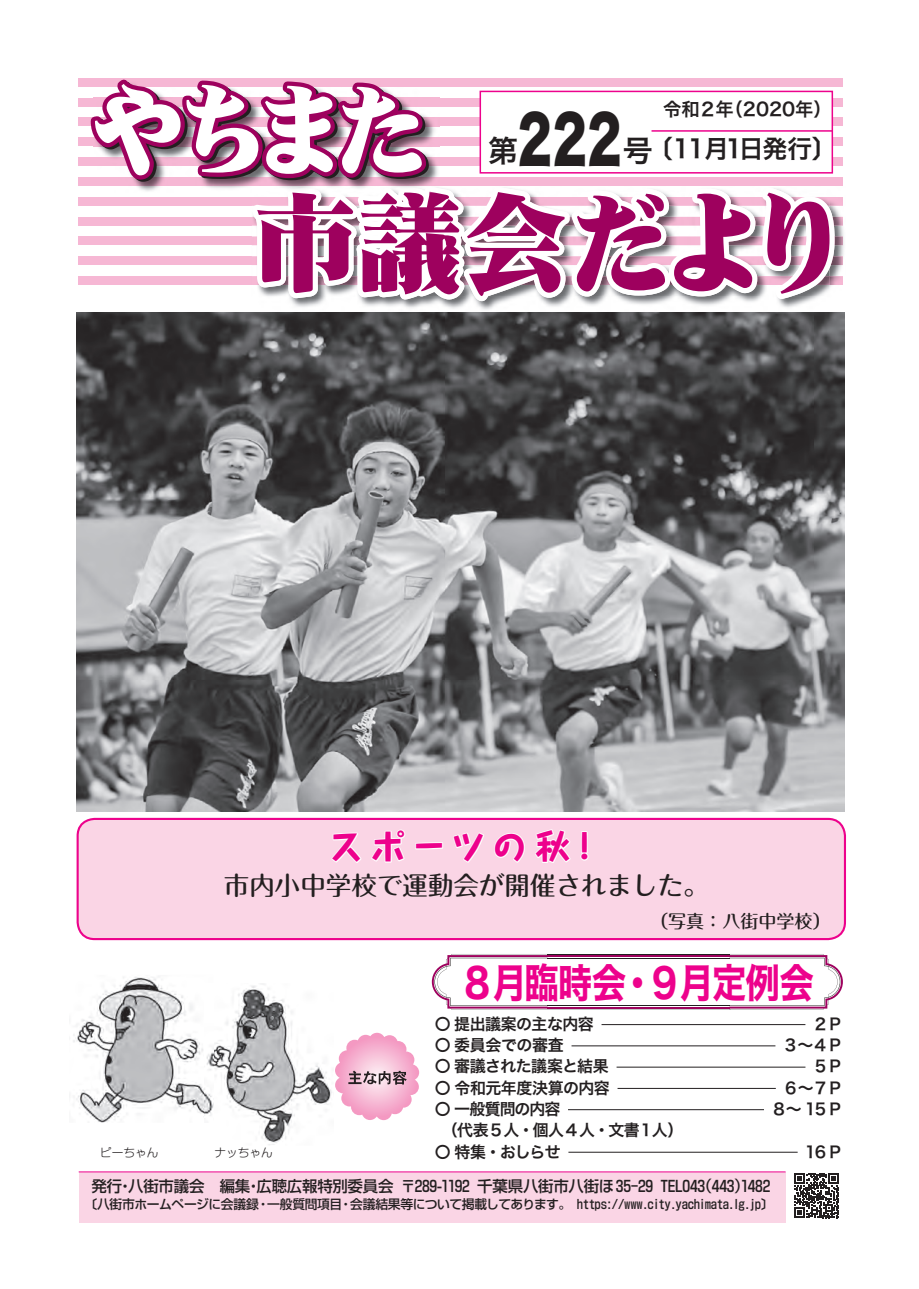
<style>
.page{position:relative;width:919px;height:1289px;background:#fff}
.page>*{position:absolute;margin:0;border:0;box-sizing:border-box;transform-origin:0 0}
.t1{font:109.5px "DF Mincho Std N W14";color:#9e015e;scale:.96 1}
.t2{font:99px "DF Mincho Std N W14";color:#fff;scale:.96 1}
.t3{font:64.5px "Hira Kaku Std W8";color:#231f20;scale:.7 1}
.t4{font:40.35px "Hira Kaku Std N W7";letter-spacing:-.04em;color:#ed028c;scale:.85 1}
.t5{font:800 34.05px "Taka Hand Std";letter-spacing:.21em;color:#ed028c}
.t6{font:30px "Hira Kaku Pro W6";color:#231f20}
.t7{font:500 25.5px "Maru Fo Pro";color:#231f20}
.t8{font:25.05px "Hira Kaku Pro W6";letter-spacing:-.045em;color:#231f20}
.t9{font:18.3px "Hira Kaku Pro W6";color:#231f20}
.t10{font:500 18px "Maru Fo Pro";color:#231f20}
.t11{font:15.9px/21.3px "Hira Kaku Std N W6";letter-spacing:-.025em;color:#231f20}
.t12{font:500 15.45px "Shin Go Pr 6 N";letter-spacing:-.01em;color:#231f20}
.t13{font:500 12.75px "Shin Go Pr 6 N";letter-spacing:-.03em;color:#231f20}
.t14{font:300 11.7px "Shin M Go Pr 6 N";color:#231f20}
.s1{font-family:"Hira Kaku Pro W6";font-size:30px}
</style>
<div class="page">
<div style="left:79px;top:1171px;width:706px;height:51px;background:#fad5e5"></div>
<hr style="left:79px;top:1171px;width:706px;height:1px;background:#ed028c">
<svg style="left:335px;top:1032px;width:84px;height:88px"></svg>
<div style="left:79px;top:78px;width:763px;height:9px;background:#f6b7d4"></div>
<div style="left:79px;top:98px;width:763px;height:8px;background:#f6b7d4"></div>
<div style="left:79px;top:118px;width:763px;height:8px;background:#f6b7d4"></div>
<div style="left:79px;top:137px;width:763px;height:9px;background:#f6b7d4"></div>
<div style="left:79px;top:157px;width:763px;height:9px;background:#f6b7d4"></div>
<div style="left:79px;top:177px;width:763px;height:9px;background:#f6b7d4"></div>
<div style="left:79px;top:197px;width:763px;height:8px;background:#f6b7d4"></div>
<div style="left:79px;top:217px;width:763px;height:8px;background:#f6b7d4"></div>
<div style="left:79px;top:237px;width:763px;height:8px;background:#f6b7d4"></div>
<div style="left:79px;top:256px;width:763px;height:9px;background:#f6b7d4"></div>
<div style="left:79px;top:276px;width:763px;height:9px;background:#f6b7d4"></div>
<div style="left:480px;top:91px;width:352px;height:82px;background:#fff"></div>
<div style="left:479px;top:91px;width:354px;height:82px;border:2px solid #ed028c"></div>
<hr style="left:651px;top:130px;width:181px;height:2px;background:#ed028c">
<img style="left:73px;top:976px;width:131px;height:146px">
<img style="left:213px;top:983px;width:119px;height:162px">
<img style="left:204px;top:1052px;width:9px;height:64px">
<img style="left:77px;top:313px;width:767px;height:498px">
<svg style="left:432px;top:954px;width:410px;height:55px"></svg>
<hr style="left:547px;top:954px;width:182px;height:1px;background:#231f20">
<hr style="left:547px;top:1005px;width:182px;height:1px;background:#231f20">
<hr style="left:547px;top:957px;width:182px;height:1px;background:#231f20">
<hr style="left:547px;top:1006px;width:182px;height:2px;background:#9e015e">
<hr style="left:547px;top:955px;width:182px;height:2px;background:#9e015e">
<div style="left:78px;top:819px;width:766px;height:120px;background:#fad5e5;border-radius:17px"></div>
<div style="left:77px;top:817px;width:769px;height:123px;border:2px solid #ed028c;border-radius:17px"></div>
<svg style="left:794px;top:1173px;width:45px;height:44px"></svg>
<svg style="left:331px;top:832px;width:31px;height:31px"></svg>
<svg style="left:371px;top:829px;width:35px;height:34px"></svg>
<svg style="left:415px;top:842px;width:28px;height:8px"></svg>
<svg style="left:453px;top:832px;width:31px;height:31px"></svg>
<svg style="left:494px;top:833px;width:31px;height:30px"></svg>
<svg style="left:535px;top:829px;width:36px;height:34px"></svg>
<svg style="left:580px;top:831px;width:9px;height:30px"></svg>
<hr style="left:601px;top:1024px;width:204px;height:1px;background:#231f20">
<hr style="left:571px;top:1045px;width:204px;height:1px;background:#231f20">
<hr style="left:616px;top:1066px;width:189px;height:1px;background:#231f20">
<hr style="left:617px;top:1087px;width:158px;height:1px;background:#231f20">
<hr style="left:568px;top:1109px;width:196px;height:1px;background:#231f20">
<hr style="left:568px;top:1151px;width:229px;height:1px;background:#231f20">
<img style="left:291px;top:197px;width:553px;height:113px">
<svg style="left:252px;top:188px;width:582px;height:113px"></svg>
<img style="left:137px;top:97px;width:302px;height:94px">
<img style="left:252px;top:186px;width:35px;height:6px">
<img style="left:287px;top:186px;width:152px;height:7px">
<img style="left:257px;top:192px;width:142px;height:1px">
<svg style="left:86px;top:79px;width:347px;height:107px"></svg>
<h2 class="t2" style="left:90px;top:48px;width:354px">やちまた</h2>
<p class="t9" style="left:663px;top:93px;width:170px">令和２（年 2020年(</p>
<h3 class="t3" style="left:517px;top:104px;width:195px">222<span class="s1">号</span></h3>
<h3 class="t6" style="left:488px;top:123px;width:31px">第</h3>
<h3 class="t8" style="left:648px;top:126px;width:190px">〔11月日発行〔</h3>
<h3 class="t8" style="left:725px;top:126px;width:19px">1</h3>
<h1 class="t1" style="left:253px;top:153px;width:624px">市議会だより</h1>
<h3 class="t5" style="left:329px;top:822px;width:273px">スポーツの秋!</h3>
<h3 class="t7" style="left:224px;top:865px;width:486px">市内小中学校で運動会が開催されました。</h3>
<p class="t10" style="left:650px;top:906px;width:182px">（写真：八街中学校(</p>
<h3 class="t4" style="left:460px;top:950px;width:230px">８月臨時会・</h3>
<h3 class="t4" style="left:647px;top:950px;width:197px">９月定例会</h3>
<p class="t11" style="left:435px;top:1013px;width:160px">〇提出議案の主な内容</p>
<p class="t11" style="left:812px;top:1013px;width:30px">２P</p>
<p class="t11" style="left:435px;top:1034px;width:130px">〇委員会での審査</p>
<p class="t11" style="left:782px;top:1034px;width:60px">３～４P</p>
<p class="t11" style="left:435px;top:1056px;width:175px">〇審議された議案と結果</p>
<p class="t11" style="left:812px;top:1056px;width:30px">５P</p>
<p class="t11" style="left:435px;top:1077px;width:176px">〇令和元年度決算の内容</p>
<p class="t11" style="left:782px;top:1077px;width:59px">６～７P</p>
<p class="t14" style="left:100px;top:1142px;width:60px">ピーちゃん</p>
<p class="t14" style="left:214px;top:1142px;width:60px">ナッちゃん</p>
<p class="t11" style="left:435px;top:1098px;width:250px">〇一般質問の内容<br>　（代表5人・個人4人・文書1人(</p>
<p class="t11" style="left:435px;top:1141px;width:127px">〇特集・おしらせ</p>
<p class="t11" style="left:771px;top:1098px;width:71px">８～ 15P</p>
<p class="t11" style="left:804px;top:1141px;width:37px">16P</p>
<p class="t12" style="left:91px;top:1172px;width:380px">発行八街市議会　編集広聴広報特別委員会〒289-1192</p>
<p class="t12" style="left:117px;top:1172px;width:17px">・</p>
<p class="t12" style="left:246px;top:1172px;width:17px">・</p>
<p class="t12" style="left:477px;top:1172px;width:177px">千葉県八街市八街ほ35-29</p>
<p class="t12" style="left:660px;top:1172px;width:111px">TEL043)443(1482</p>
<p class="t13" style="left:267px;top:1194px;width:76px">一般質問項目</p>
<p class="t13" style="left:84px;top:1194px;width:176px">〔八街市ホームページに会議録</p>
<p class="t13" style="left:350px;top:1194px;width:425px">会議結果等について掲載してあります。 https://www.city.yachimata.lg.jp〔</p>
<p class="t13" style="left:257px;top:1194px;width:14px">・</p>
<p class="t13" style="left:339px;top:1194px;width:14px">・</p>
</div>
